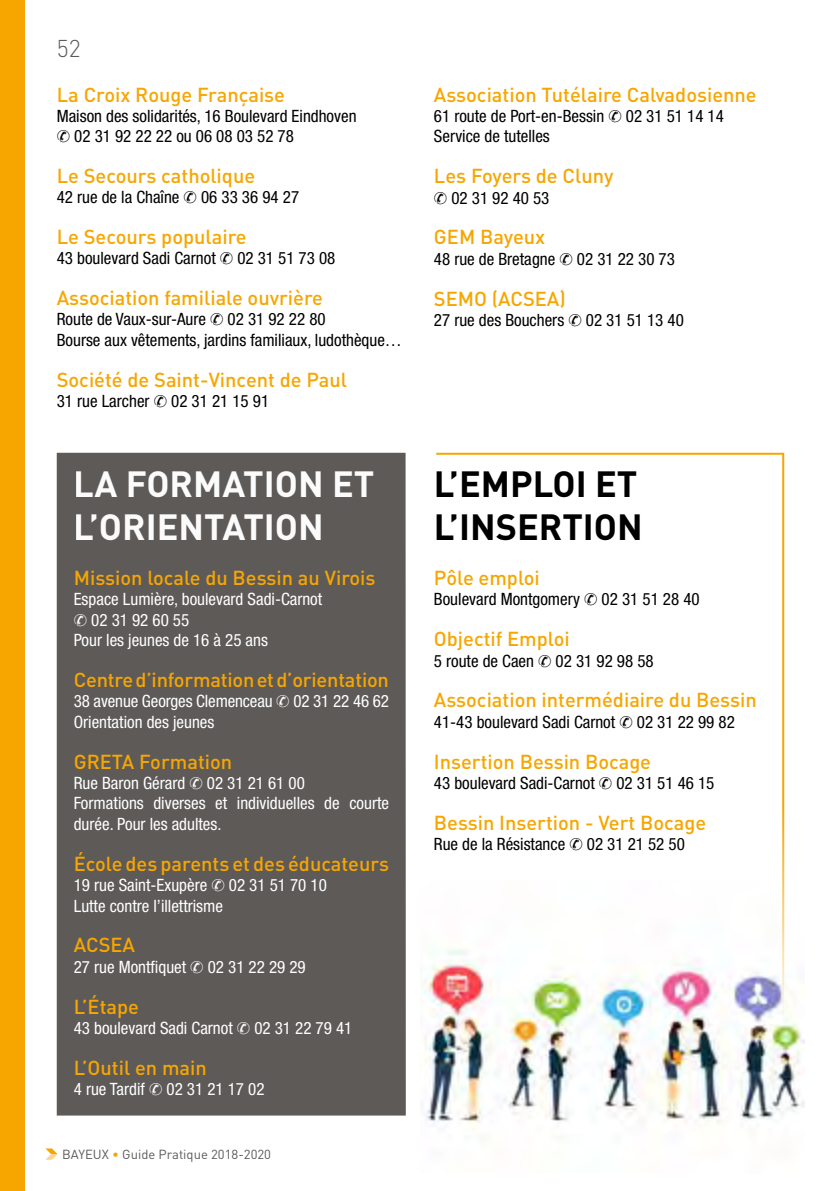
<style>
.page{position:relative;width:840px;height:1191px;background:#fff}
.page>*{position:absolute;margin:0;border:0;box-sizing:border-box;transform-origin:0 0}
.t1{font:700 36px/43.2px "DIN";color:#fff}
.t2{font:700 36px/43.2px "DIN";color:#000}
.t3{font:300 24px "DIN";color:#5d5a58}
.t4{font:500 20px "DIN";color:#f7a600}
.t5{font:condensed 17px/20.4px "Helvetica Neue LT Std";color:#000}
.t6{font:condensed 17px/20.4px "Helvetica Neue LT Std";color:#fff}
.t7{font:13px "DIN";color:#5d5a58}
.s1{color:#f7a600}
</style>
<div class="page">
<img style="left:420px;top:880px;width:383px;height:250px">
<svg style="left:45px;top:1148px;width:13px;height:11px"></svg>
<div style="left:0;top:0;width:24px;height:1191px;background:#f7a600"></div>
<div style="left:57px;top:453px;width:348px;height:662px;background:#5d5a58"></div>
<svg style="left:434px;top:452px;width:350px;height:662px"></svg>
<svg style="left:584px;top:593px;width:12px;height:12px"></svg>
<svg style="left:538px;top:654px;width:12px;height:13px"></svg>
<svg style="left:619px;top:715px;width:12px;height:13px"></svg>
<svg style="left:599px;top:777px;width:12px;height:12px"></svg>
<svg style="left:569px;top:838px;width:13px;height:12px"></svg>
<svg style="left:74px;top:613px;width:13px;height:13px"></svg>
<svg style="left:277px;top:695px;width:12px;height:12px"></svg>
<svg style="left:190px;top:777px;width:12px;height:12px"></svg>
<svg style="left:212px;top:879px;width:12px;height:12px"></svg>
<svg style="left:191px;top:960px;width:12px;height:13px"></svg>
<svg style="left:237px;top:1021px;width:12px;height:13px"></svg>
<svg style="left:149px;top:1083px;width:13px;height:12px"></svg>
<h2 class="t3" style="left:57px;top:33px;width:25px">52</h2>
<p class="t4" style="left:57px;top:82px;width:230px">La Croix Rouge Française</p>
<p class="t5" style="left:74px;top:106px;width:283px;text-indent:-17px">Maison des solidarités, 16 Boulevard Eindhoven<br>02 31 92 22 22 ou 06 08 03 52 78</p>
<p class="t4" style="left:57px;top:163px;width:200px">Le Secours catholique</p>
<p class="t5" style="left:57px;top:187px;width:124px">42 rue de la Chaîne</p>
<p class="t5" style="left:201px;top:187px;width:99px">06 33 36 94 27</p>
<p class="t4" style="left:57px;top:224px;width:191px">Le Secours populaire</p>
<p class="t5" style="left:57px;top:248px;width:160px">43 boulevard Sadi Carnot</p>
<p class="t5" style="left:237px;top:248px;width:99px">02 31 51 73 08</p>
<p class="t4" style="left:57px;top:285px;width:267px">Association familiale ouvrière</p>
<p class="t5" style="left:57px;top:309px;width:151px">Route de Vaux-sur-Aure</p>
<p class="t5" style="left:57px;top:309px;width:346px;text-indent:171px">02 31 92 22 80<br>Bourse aux vêtements, jardins familiaux, ludothèque…</p>
<p class="t4" style="left:57px;top:366px;width:292px">Société de Saint-Vincent de Paul</p>
<p class="t5" style="left:57px;top:390px;width:94px">31 rue Larcher</p>
<p class="t5" style="left:171px;top:390px;width:99px">02 31 21 15 91</p>
<h1 class="t1" style="left:74px;top:461px;width:302px">LA FORMATION ET<br>L’ORIENTATION</h1>
<p class="t4" style="left:74px;top:565px;width:303px">Mission locale du Bessin au Virois</p>
<p class="t6" style="left:74px;top:589px;width:250px">Espace Lumière, boulevard Sadi-Carnot</p>
<p class="t6" style="left:91px;top:609px;width:99px">02 31 92 60 55</p>
<p class="t6" style="left:74px;top:630px;width:195px">Pour les jeunes de 16 à 25 ans</p>
<p class="t4" style="left:74px;top:667px;width:316px">Centre d’information et d’orientation</p>
<p class="t6" style="left:74px;top:691px;width:316px">38 avenue Georges Clemenceau 02 31 22 46 62<br>Orientation des jeunes</p>
<p class="t4" style="left:74px;top:748px;width:160px">GRETA Formation</p>
<p class="t6" style="left:74px;top:772px;width:113px">Rue Baron Gérard</p>
<p class="t6" style="left:74px;top:772px;width:316px;text-indent:133px">02 31 21 61 00<br>Formations diverses et individuelles de courte durée. Pour les adultes.</p>
<p class="t4" style="left:74px;top:850px;width:316px">École des parents et des éducateurs</p>
<p class="t6" style="left:74px;top:874px;width:135px">19 rue Saint-Exupère</p>
<p class="t6" style="left:229px;top:874px;width:99px">02 31 51 70 10</p>
<p class="t6" style="left:74px;top:895px;width:151px">Lutte contre l’illettrisme</p>
<p class="t4" style="left:74px;top:932px;width:63px">ACSEA</p>
<p class="t6" style="left:74px;top:956px;width:114px">27 rue Montfiquet</p>
<p class="t6" style="left:208px;top:956px;width:99px">02 31 22 29 29</p>
<p class="t4" style="left:74px;top:993px;width:67px">L’Étape</p>
<p class="t6" style="left:74px;top:1017px;width:160px">43 boulevard Sadi Carnot</p>
<p class="t6" style="left:254px;top:1017px;width:99px">02 31 22 79 41</p>
<p class="t4" style="left:74px;top:1054px;width:134px">L’Outil en main</p>
<p class="t6" style="left:74px;top:1078px;width:73px">4 rue Tardif</p>
<p class="t6" style="left:166px;top:1078px;width:99px">02 31 21 17 02</p>
<p class="t7" style="left:62px;top:1146px;width:210px">BAYEUX <span class="s1">•</span> Guide Pratique 2018-2020</p>
<p class="t4" style="left:433px;top:82px;width:324px">Association Tutélaire Calvadosienne</p>
<p class="t5" style="left:433px;top:106px;width:172px">61 route de Port-en-Bessin</p>
<p class="t5" style="left:625px;top:106px;width:99px">02 31 51 14 14</p>
<p class="t5" style="left:433px;top:126px;width:117px">Service de tutelles</p>
<p class="t4" style="left:433px;top:163px;width:181px">Les Foyers de Cluny</p>
<p class="t5" style="left:451px;top:187px;width:99px">02 31 92 40 53</p>
<p class="t4" style="left:433px;top:224px;width:113px">GEM Bayeux</p>
<p class="t5" style="left:433px;top:248px;width:123px">48 rue de Bretagne</p>
<p class="t5" style="left:576px;top:248px;width:99px">02 31 22 30 73</p>
<p class="t4" style="left:433px;top:286px;width:133px">SEMO (ACSEA)</p>
<p class="t5" style="left:433px;top:310px;width:132px">27 rue des Bouchers</p>
<p class="t5" style="left:585px;top:310px;width:99px">02 31 51 13 40</p>
<h1 class="t2" style="left:433px;top:461px;width:210px">L’EMPLOI ET<br>L’INSERTION</h1>
<p class="t4" style="left:433px;top:565px;width:107px">Pôle emploi</p>
<p class="t5" style="left:433px;top:589px;width:147px">Boulevard Montgomery</p>
<p class="t5" style="left:601px;top:589px;width:99px">02 31 51 28 40</p>
<p class="t4" style="left:433px;top:626px;width:137px">Objectif Emploi</p>
<p class="t5" style="left:433px;top:650px;width:102px">5 route de Caen</p>
<p class="t5" style="left:555px;top:650px;width:99px">02 31 92 98 58</p>
<p class="t4" style="left:433px;top:687px;width:324px">Association intermédiaire du Bessin</p>
<p class="t5" style="left:433px;top:711px;width:183px">41-43 boulevard Sadi Carnot</p>
<p class="t5" style="left:636px;top:711px;width:99px">02 31 22 99 82</p>
<p class="t4" style="left:433px;top:748px;width:218px">Insertion Bessin Bocage</p>
<p class="t5" style="left:433px;top:772px;width:162px">43 boulevard Sadi-Carnot</p>
<p class="t5" style="left:616px;top:772px;width:99px">02 31 51 46 15</p>
<p class="t4" style="left:433px;top:810px;width:273px">Bessin Insertion - Vert Bocage</p>
<p class="t5" style="left:433px;top:834px;width:133px">Rue de la Résistance</p>
<p class="t5" style="left:586px;top:834px;width:99px">02 31 21 52 50</p>
</div>
